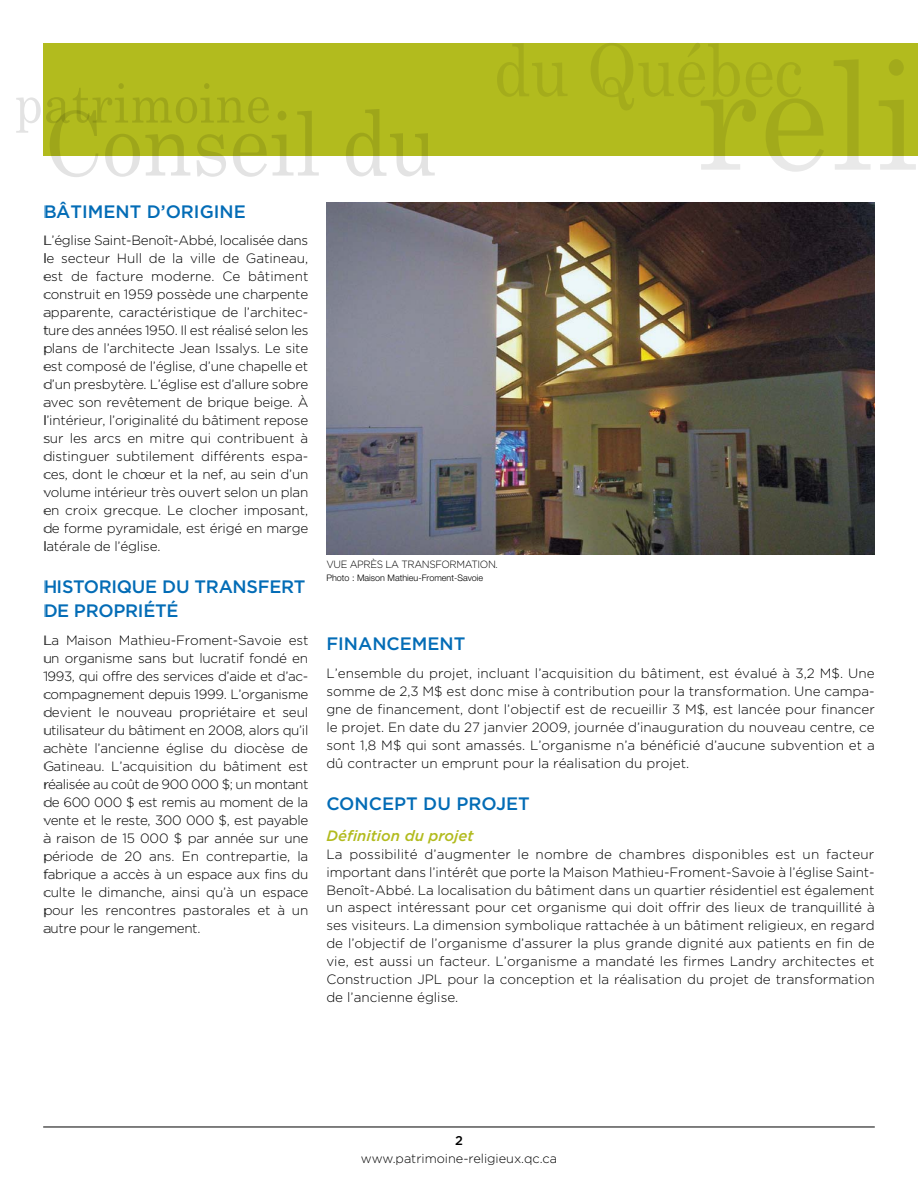
<style>
.page{position:relative;width:918px;height:1188px;background:#fff}
.page>*{position:absolute;margin:0;border:0;box-sizing:border-box;transform-origin:0 0}
.t1{font:500 18px "Gotham";color:#036cb6}
.t2{font:italic 500 15px "Gotham";color:#b2bb1e}
.t3{font:300 13.5px/18px "Gotham";color:#000;text-align:justify}
.t4{font:300 12.75px "Gotham";color:#000}
.t5{font:500 12.75px "Gotham";color:#000}
.t6{font:300 10.5px "Gotham";letter-spacing:.07em;color:#000;scale:.95 1}
.t7{font:300 9px "Helvetica Neue";color:#000}
</style>
<div class="page">
<div style="left:43px;top:43px;width:875px;height:112px;background:#b2bb1e"></div>
<svg style="left:834px;top:59px;width:37px;height:111px"></svg>
<svg style="left:879px;top:59px;width:37px;height:111px"></svg>
<svg style="left:346px;top:109px;width:89px;height:68px"></svg>
<svg style="left:16px;top:83px;width:303px;height:94px"></svg>
<svg style="left:497px;top:43px;width:70px;height:54px"></svg>
<svg style="left:591px;top:43px;width:233px;height:129px"></svg>
<hr style="left:43px;top:1127px;width:832px;height:1px;background:#000">
<img style="left:326px;top:202px;width:549px;height:352px">
<h1 class="t1" style="left:43px;top:201px;width:204px">BÂTI MENT D’ORIGIN E</h1>
<p class="t3" style="left:43px;top:231px;width:267px">L’église Saint-Benoît-Abbé, localisée dans le secteur Hull de la ville de Gatineau, est de facture moderne. Ce bâtiment construit en 1959 possède une charpente apparente, caractéristique de l’architec&shy;ture des années 1950. I l est réalisé selon les plans de l’architecte Jean Issalys. Le site est composé de l’église, d’une chapelle et d’un presbytère. L’église est d’allure sobre avec son revêtement de brique beige. À l’intérieur, l’originalité du bâtiment repose sur les arcs en mitre qui contribuent à distinguer subtilement différents espa&shy;ces, dont le chœur et la nef, au sein d’un volume intérieur très ouvert selon un plan en croix grecque. Le clocher imposant, de forme pyramidale, est érigé en marge latérale de l’église.</p>
<h1 class="t1" style="left:43px;top:577px;width:176px">HISTORIQUE DU TRANSF</h1>
<h1 class="t1" style="left:269px;top:577px;width:38px">ERT</h1>
<h1 class="t1" style="left:43px;top:601px;width:134px">DE PROPRIÉTÉ</h1>
<p class="t3" style="left:43px;top:631px;width:267px">La Maison Mathieu-Froment-Savoie est un organisme sans but lucratif fondé en 1993, qui offre des services d’aide et d’ac&shy;compagnement depuis 1999. L’organisme devient le nouveau propriétaire et seul utilisateur du bâtiment en 2008, alors qu’il achète l’ancienne église du diocèse de Gatineau. L’acquisition du bâtiment est réalisée au coût de 900 000 $; un montant de 600 000 $ est remis au moment de la vente et le reste, 300 000 $, est payable à raison de 15 000 $ par année sur une période de 20 ans. En contrepartie, la fabrique a accès à un espace aux fins du culte le dimanche, ainsi qu’à un espace pour les rencontres pastorales et à un autre pour le rangement.</p>
<h1 class="t1" style="left:326px;top:633px;width:25px">FINAN</h1>
<h1 class="t1" style="left:387px;top:633px;width:80px">CEMENT</h1>
<p class="t6" style="left:326px;top:559px;width:117px">Vue après la transfo</p>
<p class="t6" style="left:450px;top:559px;width:52px">rmation.</p>
<p class="t7" style="left:326px;top:572px;width:158px">Photo : Maison Mathieu-Froment-Savoie</p>
<p class="t3" style="left:326px;top:664px;width:550px">L’ensemble du projet, incluant l’acquisition du bâtiment, est évalué à 3,2 M$. U ne somme de 2,3 M$ est donc mise à contribution pour la transformation. U ne campa&shy;gne de financement, dont l’objectif est de recueillir 3 M$, est lancée pour financer le projet. En date du 27 janvier 2009, journée d’inauguration du nouveau centre, ce sont 1,8 M$ qui sont amassés. L’organisme n’a bénéficié d’aucune subvention et a dû contracter un emprunt pour la réalisation du projet.</p>
<h1 class="t1" style="left:326px;top:793px;width:205px">CONCEPT DU PROJET</h1>
<p class="t2" style="left:326px;top:827px;width:149px">Définition du projet</p>
<p class="t3" style="left:326px;top:845px;width:550px">La possibilité d’augmenter le nombre de chambres disponibles est un facteur important dans l’intérêt que porte la Maison Mathieu-Froment-Savoie à l’église Saint-Benoît-Abbé. La localisation du bâtiment dans un quartier résidentiel est également un aspect intéressant pour cet organisme qui doit offrir des lieux de tranquillité à ses visiteurs. La dimension symbolique rattachée à un bâtiment religieux, en regard de l’objectif de l’organisme d’assurer la plus grande dignité aux patients en fin de vie, est aussi un facteur. L’organisme a mandaté les firmes Landry architectes et Construction JPL pour la conception et la réalisation du projet de transformation de l’ancienne église.</p>
<p class="t5" style="left:455px;top:1133px;width:9px">2</p>
<p class="t4" style="left:361px;top:1151px;width:198px">www.patrimoine-religieux.qc.ca</p>
</div>
